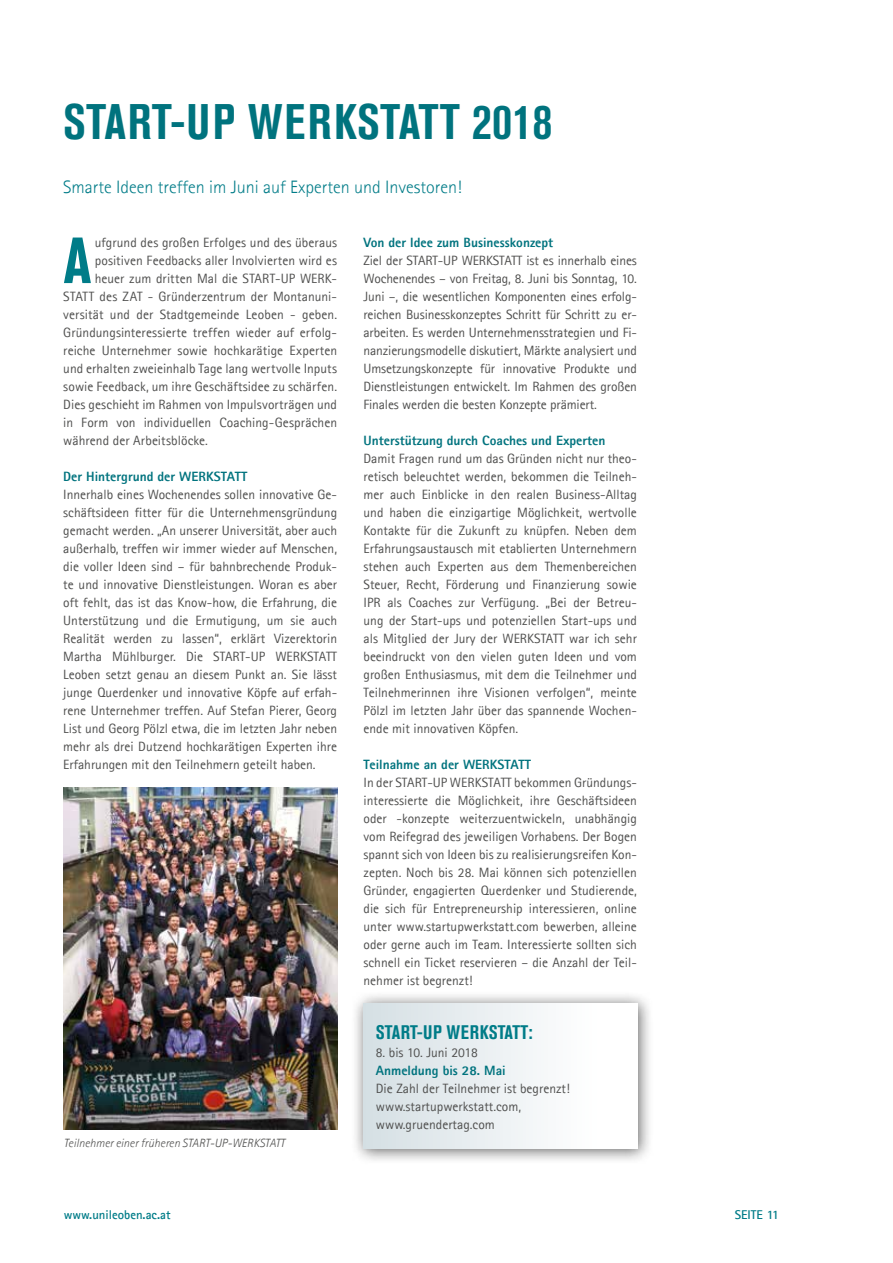
<style>
.page{position:relative;width:893px;height:1263px;background:#fff}
.page>*{position:absolute;margin:0;border:0;box-sizing:border-box;transform-origin:0 0}
.t1{font:700 condensed 64.5px "Akzidenz Grotesk BE";color:#007c88}
.t2{font:700 condensed 49.5px "Akzidenz Grotesk BE";letter-spacing:.01em;color:#00737e}
.t3{font:700 condensed 19.5px "Akzidenz Grotesk BE";color:#007c88}
.t4{font:300 18px "Agfa Rotis Sans Serif";color:#007c88}
.t5{font:13.5px/18px "Agfa Rotis Sans Serif";color:#50504f;text-align:justify}
.t6{font:800 13.5px "Agfa Rotis Sans Serif";color:#00737e}
.t7{font:700 12.75px "Agfa Rotis Sans Serif";color:#007c88}
.t8{font:italic 300 12px "Agfa Rotis Sans Serif";color:#50504f}
</style>
<div class="page">
<img style="left:63px;top:787px;width:275px;height:342px">
<div style="left:351px;top:991px;width:302px;height:173px;background:#000;opacity:.6"></div>
<div style="left:363px;top:1003px;width:274px;height:145px;background:linear-gradient(to right,#d6e0e4,#fff)"></div>
<h2 class="t2" style="left:63px;top:94px;width:491px">START-UP WERKSTATT 2018</h2>
<h3 class="t4" style="left:63px;top:177px;width:400px">Smarte Ideen treffen im Juni auf Experten und Investoren!</h3>
<h1 class="t1" style="left:63px;top:224px;width:30px">A</h1>
<p class="t5" style="left:95px;top:233px;width:244px">ufgrund des großen Erfolges und des überaus</p>
<p class="t5" style="left:95px;top:251px;width:244px">positiven Feedbacks aller Involvierten wird es</p>
<p class="t5" style="left:95px;top:269px;width:244px">heuer zum dritten Mal die START-UP WERK-</p>
<p class="t5" style="left:63px;top:287px;width:275px">STATT des ZAT - Gründerzentrum der Montanuni-</p>
<p class="t5" style="left:63px;top:305px;width:275px">versität und der Stadtgemeinde Leoben - geben.</p>
<p class="t5" style="left:63px;top:323px;width:275px">Gründungsinteressierte treffen wieder auf erfolg-</p>
<p class="t5" style="left:63px;top:341px;width:275px">reiche Unternehmer sowie hochkarätige Experten</p>
<p class="t5" style="left:63px;top:359px;width:275px">und erhalten zweieinhalb Tage lang wertvolle Inputs</p>
<p class="t5" style="left:63px;top:377px;width:275px">sowie Feedback, um ihre Geschäftsidee zu schärfen.</p>
<p class="t5" style="left:63px;top:395px;width:275px">Dies geschieht im Rahmen von Impulsvorträgen und</p>
<p class="t5" style="left:63px;top:413px;width:275px">in Form von individuellen Coaching-Gesprächen</p>
<p class="t5" style="left:63px;top:431px;width:146px">während der Arbeitsblöcke.</p>
<p class="t6" style="left:63px;top:468px;width:186px">Der Hintergrund der WERKSTATT</p>
<p class="t5" style="left:63px;top:485px;width:275px">Innerhalb eines Wochenendes sollen innovative Ge&shy;schäftsideen fitter für die Unternehmensgründung gemacht werden. „An unserer Universität, aber auch außerhalb, treffen wir immer wieder auf Menschen, die voller Ideen sind – für bahnbrechende Produk&shy;te und innovative Dienstleistungen. Woran es aber oft fehlt, das ist das Know-how, die Erfahrung, die Unterstützung und die Ermutigung, um sie auch Realität werden zu lassen“, erklärt Vizerektorin Martha Mühlburger. Die START-UP WERKSTATT Leoben setzt genau an diesem Punkt an. Sie lässt junge Querdenker und innovative Köpfe auf erfah&shy;rene Unternehmer treffen. Auf Stefan Pierer, Georg List und Georg Pölzl etwa, die im letzten Jahr neben mehr als drei Dutzend hochkarätigen Experten ihre Erfahrungen mit den Teilnehmern geteilt haben.</p>
<p class="t8" style="left:64px;top:1136px;width:223px">Teilnehmer einer früheren START-UP-WERKSTATT</p>
<p class="t6" style="left:363px;top:234px;width:191px">Von der Idee zum Businesskonzept</p>
<p class="t5" style="left:363px;top:251px;width:275px">Ziel der START-UP WERKSTATT ist es innerhalb eines Wochenendes – von Freitag, 8. Juni bis Sonntag, 10.<br>Juni –, die wesentlichen Komponenten eines erfolg&shy;reichen Businesskonzeptes Schritt für Schritt zu er&shy;arbeiten. Es werden Unternehmensstrategien und Fi&shy;nanzierungsmodelle diskutiert, Märkte analysiert und Umsetzungskonzepte für innovative Produkte und Dienstleistungen entwickelt. Im Rahmen des großen Finales werden die besten Konzepte prämiert.</p>
<p class="t6" style="left:363px;top:432px;width:244px">Unterstützung durch Coaches und Experten</p>
<p class="t5" style="left:363px;top:449px;width:275px">Damit Fragen rund um das Gründen nicht nur theo&shy;retisch beleuchtet werden, bekommen die Teilneh&shy;mer auch Einblicke in den realen Business-Alltag und haben die einzigartige Möglichkeit, wertvolle Kontakte für die Zukunft zu knüpfen. Neben dem Erfahrungsaustausch mit etablierten Unternehmern stehen auch Experten aus dem Themenbereichen Steuer, Recht, Förderung und Finanzierung sowie IPR als Coaches zur Verfügung. „Bei der Betreu&shy;ung der Start-ups und potenziellen Start-ups und als Mitglied der Jury der WERKSTATT war ich sehr beeindruckt von den vielen guten Ideen und vom großen Enthusiasmus, mit dem die Teilnehmer und Teilnehmerinnen ihre Visionen verfolgen“, meinte Pölzl im letzten Jahr über das spannende Wochen&shy;ende mit innovativen Köpfen.</p>
<p class="t6" style="left:363px;top:756px;width:169px">Teilnahme an der WERKSTATT</p>
<p class="t5" style="left:363px;top:773px;width:275px">In der START-UP WERKSTATT bekommen Gründungs&shy;interessierte die Möglichkeit, ihre Geschäftsideen oder -konzepte weiterzuentwickeln, unabhängig vom Reifegrad des jeweiligen Vorhabens. Der Bogen spannt sich von Ideen bis zu realisierungsreifen Kon&shy;zepten. Noch bis 28. Mai können sich potenziellen Gründer, engagierten Querdenker und Studierende, die sich für Entrepreneurship interessieren, online unter www.startupwerkstatt.com bewerben, alleine oder gerne auch im Team. Interessierte sollten sich schnell ein Ticket reservieren – die Anzahl der Teil&shy;nehmer ist begrenzt!</p>
<h3 class="t3" style="left:376px;top:1021px;width:158px">START-UP WERKSTATT:</h3>
<p class="t5" style="left:376px;top:1043px;width:103px">8. bis 10. Juni 2018</p>
<p class="t6" style="left:376px;top:1062px;width:131px">Anmeldung bis 28. Mai</p>
<p class="t5" style="left:376px;top:1079px;width:195px;text-align:left">Die Zahl der Teilnehmer ist begrenzt! www.startupwerkstatt.com, www.gruendertag.com</p>
<p class="t7" style="left:64px;top:1207px;width:108px">www.unileoben.ac.at</p>
<p class="t7" style="left:735px;top:1207px;width:46px">SEITE 11</p>
</div>
